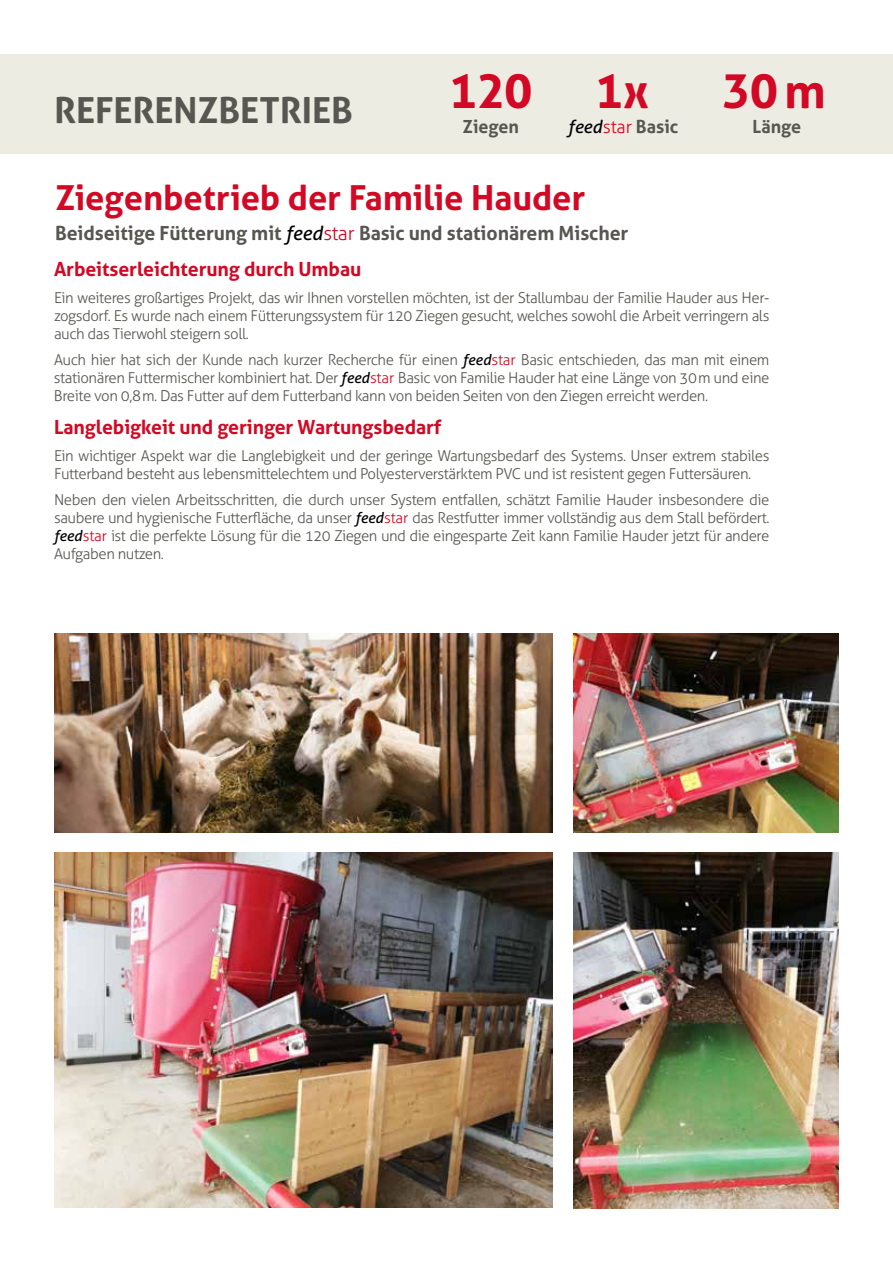
<style>
.page{position:relative;width:893px;height:1263px;background:#fff}
.page>*{position:absolute;margin:0;border:0;box-sizing:border-box;transform-origin:0 0}
.t1{font:700 47.55px "Aller";letter-spacing:-.01em;color:#d20824}
.t2{font:700 36px "Aller";color:#575651}
.t3{font:700 34.5px "Aller";letter-spacing:-.005em;color:#d20824}
.t4{font:700 19.5px "Aller";letter-spacing:-.005em;color:#d20824}
.t5{font:700 19.5px "Aller";letter-spacing:-.005em;color:#575651}
.t6{font:700 18.15px "Aller";color:#575651}
.t7{font:300 15px/18px "Aller";letter-spacing:-.03em;color:#575651;text-align:justify}
.s1{font-weight:400;font-style:italic;font-size:18px;color:#000}
.s2{font-weight:300;font-size:18px;color:#d20824}
.s3{font-weight:400;font-style:italic;color:#000}
.s4{font-weight:300;color:#d20824}
.s5{color:#d20824}
</style>
<div class="page">
<div style="left:0;top:54px;width:893px;height:99px;background:#edece3"></div>
<img style="left:54px;top:853px;width:498px;height:354px">
<img style="left:574px;top:634px;width:265px;height:199px">
<img style="left:573px;top:853px;width:266px;height:356px">
<img style="left:54px;top:634px;width:498px;height:199px">
<h2 class="t2" style="left:54px;top:88px;width:301px">REFERENZBETRIEB</h2>
<h1 class="t1" style="left:449px;top:62px;width:85px">120</h1>
<h1 class="t1" style="left:595px;top:62px;width:56px">1x</h1>
<h1 class="t1" style="left:722px;top:62px;width:105px">30m</h1>
<p class="t6" style="left:463px;top:115px;width:58px">Ziegen</p>
<p class="t6" style="left:568px;top:115px;width:112px"><span class="s1">feed</span><span class="s2">star</span> Basic</p>
<p class="t6" style="left:753px;top:115px;width:50px">Länge</p>
<h3 class="t3" style="left:55px;top:177px;width:532px">Ziegenbetrieb der Familie Hauder</h3>
<h3 class="t5" style="left:55px;top:221px;width:575px">Beidseitige Fütterung mit <span class="s3">feed</span><span class="s4">star</span> Basic und stationärem Mischer</h3>
<h3 class="t4" style="left:54px;top:257px;width:309px">Arbeitserleichterung durch Umbau</h3>
<p class="t7" style="left:54px;top:289px;width:717px">Ein weiteres großartiges Projekt, das wir Ihnen vorstellen möchten, ist der Stallumbau der Familie Hauder aus Her&shy;zogsdorf. Es wurde nach einem Fütterungssystem für 120 Ziegen gesucht, welches sowohl die Arbeit verringern als auch das Tierwohl steigern soll.</p>
<p class="t7" style="left:54px;top:351px;width:717px">Auch hier hat sich der Kunde nach kurzer Recherche für einen <span class="s3">feed</span><span class="s5">star</span> Basic entschieden, das man mit einem stationären Futtermischer kombiniert hat. Der <span class="s3">feed</span><span class="s5">star</span> Basic von Familie Hauder hat eine Länge von 30m und eine Breite von 0,8m. Das Futter auf dem Futterband kann von beiden Seiten von den Ziegen erreicht werden.</p>
<h3 class="t4" style="left:54px;top:415px;width:389px">Langlebigkeit und geringer Wartungsbedarf</h3>
<p class="t7" style="left:54px;top:447px;width:717px">Ein wichtiger Aspekt war die Langlebigkeit und der geringe Wartungsbedarf des Systems. Unser extrem stabiles<br>Futterband besteht aus lebensmittelechtem und Polyesterverstärktem PVC und ist resistent gegen Futtersäuren.</p>
<p class="t7" style="left:54px;top:491px;width:717px">Neben den vielen Arbeitsschritten, die durch unser System entfallen, schätzt Familie Hauder insbesondere die saubere und hygienische Futterfläche, da unser <span class="s3">feed</span><span class="s5">star</span> das Restfutter immer vollständig aus dem Stall befördert. <span class="s3">feed</span><span class="s5">star</span> ist die perfekte Lösung für die 120 Ziegen und die eingesparte Zeit kann Familie Hauder jetzt für andere Aufgaben nutzen.</p>
</div>
